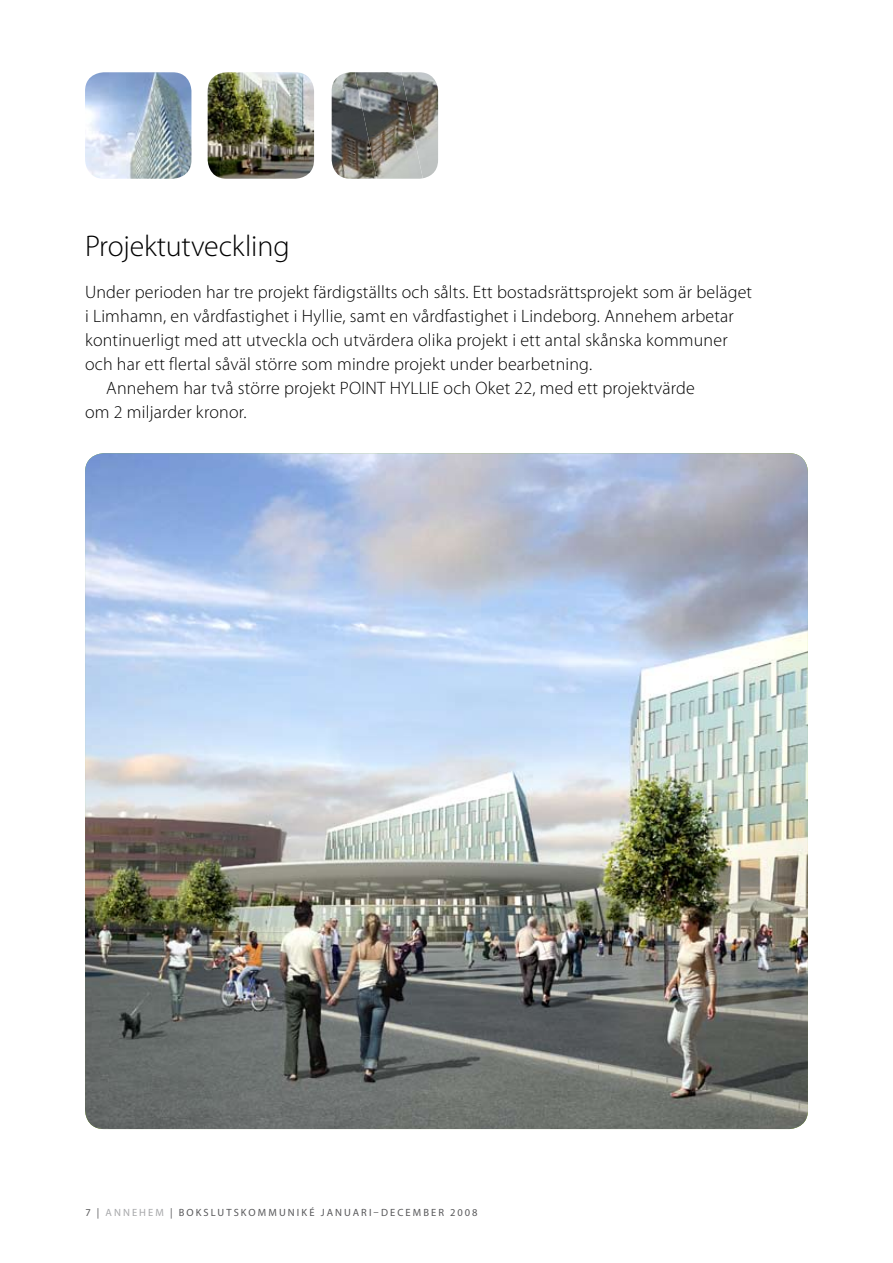
<style>
.page{position:relative;width:893px;height:1263px;background:#fff}
.page>*{position:absolute;margin:0;border:0;box-sizing:border-box;transform-origin:0 0}
.t1{font:300 30px "Myriad Pro";letter-spacing:-.005em;color:#000}
.t2{font:300 18px/24px "Myriad Pro";letter-spacing:.01em;color:#000}
.t3{font:10.5px "Myriad Pro";letter-spacing:.2em;color:#58585a}
.s1{color:#a7a8aa}
</style>
<div class="page">
<img style="left:332px;top:72px;width:23px;height:107px">
<img style="left:355px;top:72px;width:68px;height:107px">
<img style="left:401px;top:72px;width:37px;height:106px">
<img style="left:85px;top:453px;width:723px;height:676px">
<img style="left:85px;top:72px;width:106px;height:107px">
<img style="left:208px;top:72px;width:106px;height:107px">
<h1 class="t1" style="left:85px;top:230px;width:206px">Projektutveckling</h1>
<p class="t2" style="left:85px;top:281px;width:669px">U nder perioden har tre projekt färdigställts och sålts. Ett bostadsrättsprojekt som är beläget i -Limhamn, en vårdfastighet i Hyllie, samt en vårdfastighet i Lindeborg. Annehem arbetar kontinuerligt med att utveckla och utvärdera olika projekt i ett antal skånska kommuner och har ett flertal såväl större som mindre projekt under bearbetning.<br>Annehem har två större projekt POINT</p>
<p class="t2" style="left:390px;top:377px;width:307px">HYLLI E och Oket 22, med ett projektvärde</p>
<p class="t2" style="left:85px;top:401px;width:163px">om 2 miljarder kronor.</p>
<p class="t3" style="left:85px;top:1205px;width:393px">7 | <span class="s1">ANNEHEM</span> | BOKSLUTSKOMMUNIKÉ JANUARI–DECEMBER 2008</p>
</div>
